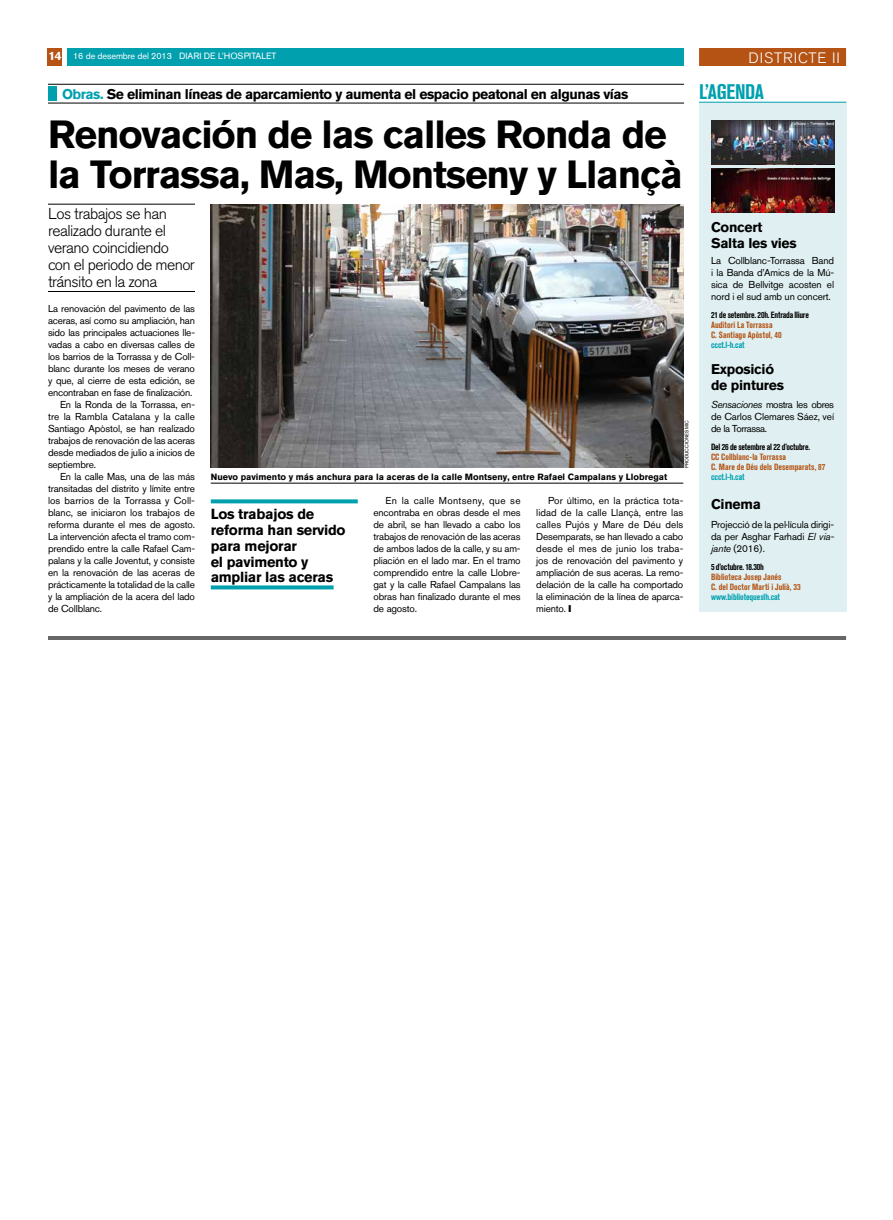
<style>
.page{position:relative;width:893px;height:1220px;background:#fff}
.page>*{position:absolute;margin:0;border:0;box-sizing:border-box;transform-origin:0 0}
.t1{font:700 39px/40px "Akzidenz Grotesk BQ";letter-spacing:-.03em;color:#000}
.t2{font:700 condensed 21px "Akzidenz Grotesk BQ";letter-spacing:-.015em;color:#00a0af}
.t3{font:300 15.8px/17px "Akzidenz Grotesk BQ";letter-spacing:-.035em;color:#000}
.t4{font:300 15px "Akzidenz Grotesk BQ";letter-spacing:.06em;color:#fff}
.t5{font:700 14.5px/15.7px "Akzidenz Grotesk BQ";letter-spacing:-.02em;color:#000}
.t6{font:700 14px/16px "Akzidenz Grotesk BQ";letter-spacing:-.035em;color:#000}
.t7{font:10px/12px "Akzidenz Grotesk BQ";letter-spacing:-.015em;color:#000;text-align:justify}
.t8{font:10px "Akzidenz Grotesk BQ";letter-spacing:.005em;color:#000}
.t9{font:10px "Akzidenz Grotesk BQ";letter-spacing:.01em;color:#000}
.t10{font:700 condensed 9px/10px "Akzidenz Grotesk BQ";letter-spacing:.005em;color:#b45314}
.t11{font:700 9px "Akzidenz Grotesk BQ";color:#000}
.t12{font:700 condensed 9px "Akzidenz Grotesk BQ";letter-spacing:-.025em;color:#000}
.t13{font:700 condensed 9px "Akzidenz Grotesk BQ";letter-spacing:-.01em;color:#00a0af}
.t14{font:9px "Akzidenz Grotesk BQ";letter-spacing:-.01em;color:#fff}
.t15{font:5px "Akzidenz Grotesk BQ";color:#000;scale:.94 1}
.s1{font-weight:700;font-size:12px}
.s2{font-style:inherit}
.s3{color:#00a0af}
.s4{font-style:italic}
</style>
<div class="page">
<div style="left:67px;top:48px;width:616px;height:18px;background:#00a0af"></div>
<div style="left:699px;top:48px;width:147px;height:18px;background:#b45314"></div>
<div style="left:48px;top:48px;width:14px;height:18px;background:#b45314"></div>
<hr style="left:48px;top:636px;width:798px;height:4px;background:#666">
<hr style="left:48px;top:204px;width:147px;height:1px;background:#000">
<hr style="left:48px;top:291px;width:147px;height:1px;background:#000">
<hr style="left:48px;top:84px;width:636px;height:1px;background:#000">
<hr style="left:48px;top:103px;width:636px;height:1px;background:#000">
<div style="left:48px;top:86px;width:8px;height:16px;background:#00a0af"></div>
<img style="left:211px;top:204px;width:472px;height:264px">
<hr style="left:211px;top:483px;width:472px;height:1px;background:#000">
<div style="left:699px;top:102px;width:147px;height:510px;background:#e0f0f2"></div>
<hr style="left:699px;top:102px;width:147px;height:1px;background:#00a0af">
<img style="left:711px;top:120px;width:123px;height:45px">
<img style="left:711px;top:168px;width:123px;height:45px">
<svg style="left:211px;top:499px;width:147px;height:4px"></svg>
<svg style="left:211px;top:585px;width:123px;height:4px"></svg>
<p class="t14" style="left:48px;top:51px;width:229px"><span class="s1">14</span> 16 de desembre del 2013 <span class="s2">DIARI DE L’HOSPITALET</span></p>
<h3 class="t4" style="left:749px;top:49px;width:93px">DISTRICTE II</h3>
<h3 class="t6" style="left:62px;top:86px;width:568px"><span class="s3">Obras.</span> Se eliminan líneas de aparcamiento y aumenta el espacio peatonal en algunas vías</h3>
<h1 class="t1" style="left:48px;top:114px;width:636px">Renovación de las calles Ronda de la Torrassa, Mas, Montseny y Llançà</h1>
<h3 class="t3" style="left:48px;top:206px;width:148px">Los trabajos se han realizado durante el verano coincidiendo con el periodo de menor tránsito en la zona</h3>
<p class="t7" style="left:48px;top:302px;width:149px">La renovación del pavimento de las</p>
<p class="t7" style="left:48px;top:314px;width:148px">aceras, así como su ampliación, han</p>
<p class="t7" style="left:48px;top:326px;width:149px">sido las principales actuaciones lle-</p>
<p class="t7" style="left:48px;top:338px;width:148px">vadas a cabo en diversas calles de</p>
<p class="t7" style="left:48px;top:350px;width:149px">los barrios de la Torrassa y de Coll-</p>
<p class="t7" style="left:48px;top:362px;width:148px">blanc durante los meses de verano</p>
<p class="t7" style="left:48px;top:374px;width:149px">y que, al cierre de esta edición, se</p>
<p class="t7" style="left:48px;top:386px;width:146px">encontraban en fase de finalización.</p>
<p class="t7" style="left:60px;top:398px;width:137px">En la Ronda de la Torrassa, en-</p>
<p class="t9" style="left:48px;top:411px;width:148px">tre la Rambla Catalana y la calle</p>
<p class="t7" style="left:48px;top:422px;width:149px">Santiago Apòstol, se han realizado</p>
<p class="t7" style="left:48px;top:434px;width:148px">trabajos de renovación de las aceras</p>
<p class="t7" style="left:48px;top:446px;width:149px">desde mediados de julio a inicios de</p>
<p class="t7" style="left:48px;top:458px;width:50px">septiembre.</p>
<p class="t7" style="left:60px;top:470px;width:137px">En la calle Mas, una de las más</p>
<p class="t7" style="left:48px;top:482px;width:149px">transitadas del distrito y límite entre</p>
<p class="t8" style="left:48px;top:495px;width:148px">los barrios de la Torrassa y Coll-</p>
<p class="t7" style="left:48px;top:506px;width:148px">blanc, se iniciaron los trabajos de</p>
<p class="t7" style="left:48px;top:518px;width:149px">reforma durante el mes de agosto.</p>
<p class="t7" style="left:48px;top:530px;width:149px">La intervención afecta el tramo com-</p>
<p class="t7" style="left:48px;top:542px;width:149px">prendido entre la calle Rafael Cam-</p>
<p class="t7" style="left:48px;top:554px;width:149px">palans y la calle Joventut, y consiste</p>
<p class="t7" style="left:48px;top:566px;width:149px">en la renovación de las aceras de</p>
<p class="t7" style="left:48px;top:578px;width:149px">prácticamente la totalidad de la calle</p>
<p class="t7" style="left:48px;top:590px;width:149px">y la ampliación de la acera del lado</p>
<p class="t7" style="left:48px;top:602px;width:56px">de Collblanc.</p>
<p class="t15" style="left:684px;top:468px;width:52px;rotate:-90deg">PRODUCCIONES MIC</p>
<p class="t11" style="left:211px;top:472px;width:458px">Nuevo pavimento y más anchura para la aceras de la calle Montseny, entre Rafael Campalans y Llobregat</p>
<p class="t7" style="left:374px;top:494px;width:149px;text-indent:12px">En la calle Montseny, que se encontraba en obras desde el mes de abril, se han llevado a cabo los trabajos de renovación de las aceras de ambos lados de la calle, y su am&shy;pliación en el lado mar. En el tramo comprendido entre la calle Llobre&shy;gat y la calle Rafael Campalans las obras han finalizado durante el mes de agosto.</p>
<p class="t7" style="left:536px;top:494px;width:149px;text-indent:12px">Por último, en la práctica tota&shy;lidad de la calle Llançà, entre las calles Pujós y Mare de Déu dels Desemparats, se han llevado a cabo desde el mes de junio los traba&shy;jos de renovación del pavimento y ampliación de sus aceras. La remo&shy;delación de la calle ha comportado la eliminación de la línea de aparca&shy;miento.</p>
<h3 class="t5" style="left:211px;top:507px;width:136px">Los trabajos de reforma han servido para mejorar<br>el pavimento y ampliar las aceras</h3>
<h2 class="t2" style="left:699px;top:80px;width:67px">L’AGENDA</h2>
<h3 class="t6" style="left:711px;top:219px;width:87px">Concert<br>Salta les vies</h3>
<p class="t7" style="left:711px;top:254px;width:125px">La Collblanc-Torrassa Band i la Banda d’Amics de la Mú&shy;sica de Bellvitge acosten el nord i el sud amb un concert.</p>
<p class="t12" style="left:711px;top:309px;width:99px">21 de setembre. 20h. Entrada lliure</p>
<p class="t10" style="left:711px;top:319px;width:72px">Auditori La Torrassa<br>C. Santiago Apòstol, 40</p>
<p class="t13" style="left:711px;top:339px;width:35px">ccct.l-h.cat</p>
<h3 class="t6" style="left:711px;top:361px;width:75px">Exposició de pintures</h3>
<p class="t7" style="left:711px;top:398px;width:124px"><span class="s4">Sensaciones</span> mostra les obres de Carlos Clemares Sáez, veí de la Torrassa.</p>
<p class="t12" style="left:711px;top:442px;width:100px">Del 26 de setembre al 22 d’octubre.</p>
<p class="t10" style="left:711px;top:452px;width:116px">CC Collblanc-la Torrassa<br>C. Mare de Déu dels Desemparats, 87</p>
<p class="t13" style="left:711px;top:472px;width:35px">ccct.l-h.cat</p>
<h3 class="t6" style="left:711px;top:496px;width:51px">Cinema</h3>
<p class="t7" style="left:711px;top:518px;width:125px">Projecció de la pel·lícula dirigi&shy;da per Asghar Farhadi <span class="s4">El via&shy;jante</span> (2016).</p>
<p class="t12" style="left:711px;top:562px;width:54px">5 d’octubre. 18.30h</p>
<p class="t10" style="left:711px;top:572px;width:91px">Biblioteca Josep Janés<br>C. del Doctor Martí i Julià, 33</p>
<p class="t13" style="left:711px;top:592px;width:70px">www.bibliotequeslh.cat</p>
</div>
